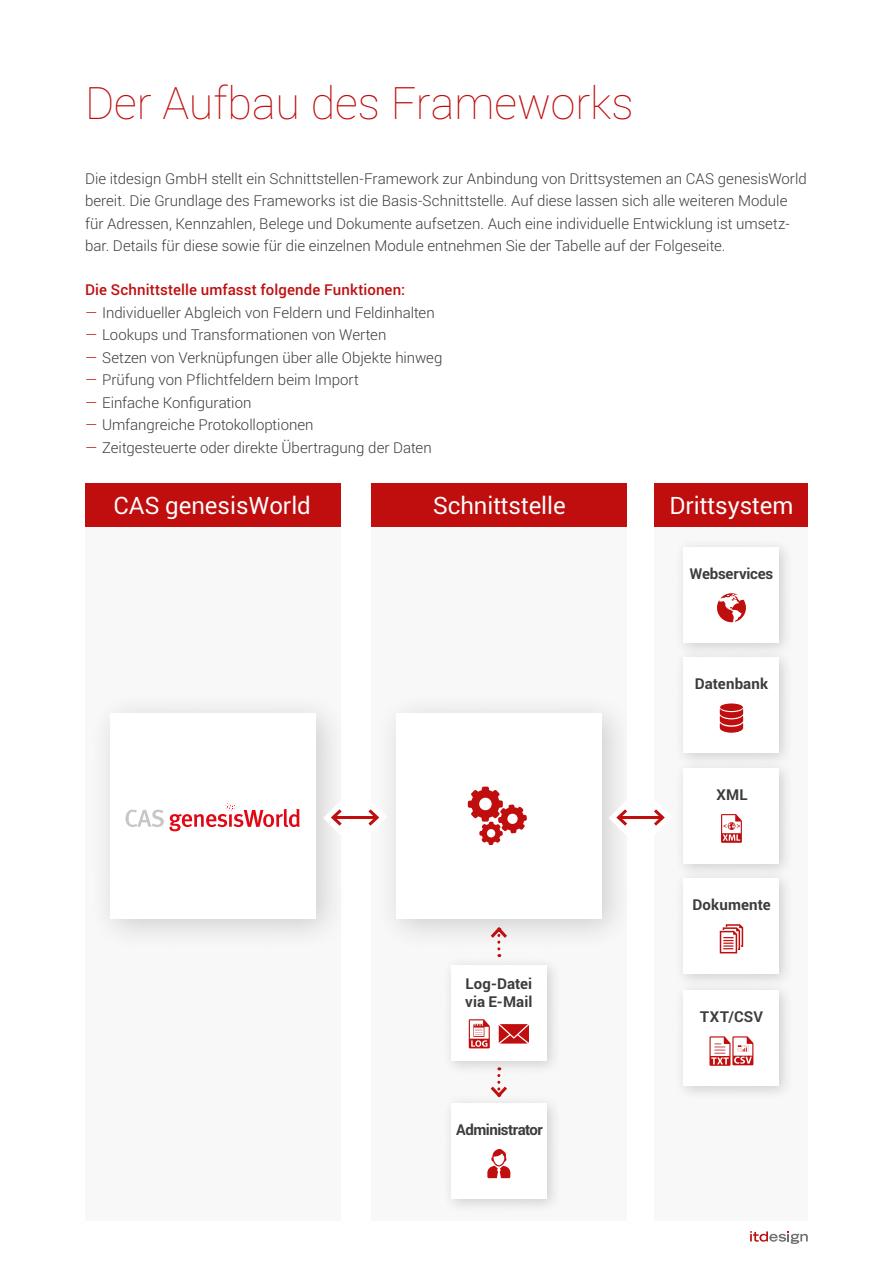
<style>
.page{position:relative;width:893px;height:1263px;background:#fff}
.page>*{position:absolute;margin:0;border:0;box-sizing:border-box;transform-origin:0 0}
.t1{font:100 44.7px "Roboto";color:#c00d0e}
.t2{font:24px "Roboto";color:#fff}
.t3{font:300 15px/22.5px "Roboto";color:#3c3c3b}
.t4{font:700 15px/18px "Roboto";letter-spacing:.005em;color:#3c3c3b}
.t5{font:500 15px "Roboto";letter-spacing:.01em;color:#c00d0e}
.t6{font:700 15px "Roboto";letter-spacing:-.035em;color:#3c3c3b}
.s1{color:#c00d0e}
</style>
<div class="page">
<svg style="left:750px;top:1231px;width:58px;height:13px"></svg>
<div style="left:85px;top:513px;width:255px;height:707px;background:#f9f8f8"></div>
<div style="left:85px;top:483px;width:255px;height:44px;background:#c00d0e"></div>
<div style="left:88px;top:691px;width:261px;height:261px;background:#1d1d1b;opacity:.2"></div>
<div style="left:110px;top:713px;width:205px;height:205px;background:#fff"></div>
<svg style="left:126px;top:801px;width:174px;height:30px"></svg>
<div style="left:655px;top:513px;width:153px;height:707px;background:#f9f8f8"></div>
<div style="left:655px;top:483px;width:153px;height:44px;background:#c00d0e"></div>
<div style="left:674px;top:648px;width:120px;height:120px;background:#1d1d1b;opacity:.2"></div>
<div style="left:684px;top:658px;width:95px;height:95px;background:#fff"></div>
<svg style="left:720px;top:708px;width:23px;height:25px"></svg>
<div style="left:720px;top:703px;width:23px;height:8px;background:#c00d0e;border-radius:50%"></div>
<div style="left:674px;top:981px;width:120px;height:120px;background:#1d1d1b;opacity:.2"></div>
<div style="left:684px;top:991px;width:95px;height:95px;background:#fff"></div>
<svg style="left:709px;top:1036px;width:44px;height:30px"></svg>
<div style="left:674px;top:758px;width:120px;height:121px;background:#1d1d1b;opacity:.2"></div>
<div style="left:684px;top:768px;width:95px;height:95px;background:#fff"></div>
<svg style="left:721px;top:814px;width:21px;height:29px"></svg>
<div style="left:674px;top:868px;width:120px;height:121px;background:#1d1d1b;opacity:.2"></div>
<div style="left:684px;top:879px;width:95px;height:95px;background:#fff"></div>
<svg style="left:720px;top:924px;width:23px;height:29px"></svg>
<div style="left:674px;top:537px;width:120px;height:121px;background:#1d1d1b;opacity:.2"></div>
<div style="left:684px;top:547px;width:95px;height:96px;background:#fff"></div>
<svg style="left:717px;top:593px;width:29px;height:29px"></svg>
<div style="left:371px;top:513px;width:255px;height:707px;background:#f9f8f8"></div>
<div style="left:371px;top:483px;width:255px;height:44px;background:#c00d0e"></div>
<div style="left:441px;top:1093px;width:121px;height:121px;background:#1d1d1b;opacity:.2"></div>
<div style="left:451px;top:1103px;width:95px;height:95px;background:#fff"></div>
<svg style="left:487px;top:1149px;width:23px;height:29px"></svg>
<div style="left:441px;top:955px;width:121px;height:121px;background:#1d1d1b;opacity:.2"></div>
<div style="left:451px;top:965px;width:95px;height:96px;background:#fff"></div>
<svg style="left:469px;top:1019px;width:21px;height:29px"></svg>
<svg style="left:499px;top:1024px;width:30px;height:19px"></svg>
<div style="left:375px;top:691px;width:260px;height:261px;background:#1d1d1b;opacity:.2"></div>
<div style="left:396px;top:713px;width:206px;height:205px;background:#fff"></div>
<svg style="left:468px;top:787px;width:59px;height:58px"></svg>
<svg style="left:488px;top:925px;width:22px;height:32px"></svg>
<svg style="left:488px;top:1067px;width:22px;height:32px"></svg>
<svg style="left:323px;top:785px;width:64px;height:64px"></svg>
<svg style="left:609px;top:785px;width:56px;height:64px"></svg>
<h1 class="t1" style="left:85px;top:72px;width:550px">Der Aufbau des Frameworks</h1>
<p class="t3" style="left:85px;top:166px;width:723px">Die itdesign GmbH stellt ein Schnittstellen-Framework zur Anbindung von Drittsystemen an CAS genesisWorld bereit. Die Grundlage des Frameworks ist die Basis-Schnittstelle. Auf diese lassen sich alle weiteren Module für Adressen, Kennzahlen, Belege und Dokumente aufsetzen. Auch eine individuelle Entwicklung ist umsetz&shy;bar. Details für diese sowie für die einzelnen Module entnehmen Sie der Tabelle auf der Folgeseite.</p>
<p class="t5" style="left:85px;top:279px;width:322px">Die Schnittstelle umfasst folgende Funktionen:</p>
<p class="t3" style="left:85px;top:301px;width:351px"><span class="s1">—</span> Individueller Abgleich von Feldern und Feldinhalten</p>
<p class="t3" style="left:85px;top:323px;width:303px"><span class="s1">—</span> Lookups und Transformationen von Werten</p>
<p class="t3" style="left:85px;top:346px;width:359px"><span class="s1">—</span> Setzen von Verknüpfungen über alle Objekte hinweg</p>
<p class="t3" style="left:85px;top:368px;width:275px"><span class="s1">—</span> Prüfung von Pflichtfeldern beim Import</p>
<p class="t3" style="left:85px;top:391px;width:168px"><span class="s1">—</span> Einfache Konfiguration</p>
<p class="t3" style="left:85px;top:413px;width:230px"><span class="s1">—</span> Umfangreiche Protokolloptionen</p>
<p class="t3" style="left:85px;top:436px;width:348px"><span class="s1">—</span> Zeitgesteuerte oder direkte Übertragung der Daten</p>
<h2 class="t2" style="left:114px;top:489px;width:199px">CAS genesisWorld</h2>
<h2 class="t2" style="left:433px;top:489px;width:134px">Schnittstelle</h2>
<p class="t4" style="left:465px;top:974px;width:69px">Log-Datei via E-Mail</p>
<p class="t6" style="left:456px;top:1119px;width:88px">Administrator</p>
<h2 class="t2" style="left:669px;top:489px;width:126px">Drittsystem</h2>
<p class="t4" style="left:689px;top:564px;width:85px">Webservices</p>
<p class="t4" style="left:695px;top:675px;width:75px">Datenbank</p>
<p class="t4" style="left:716px;top:785px;width:33px">XML</p>
<p class="t4" style="left:692px;top:895px;width:80px">Dokumente</p>
<p class="t4" style="left:700px;top:1007px;width:65px">TXT/CSV</p>
</div>
